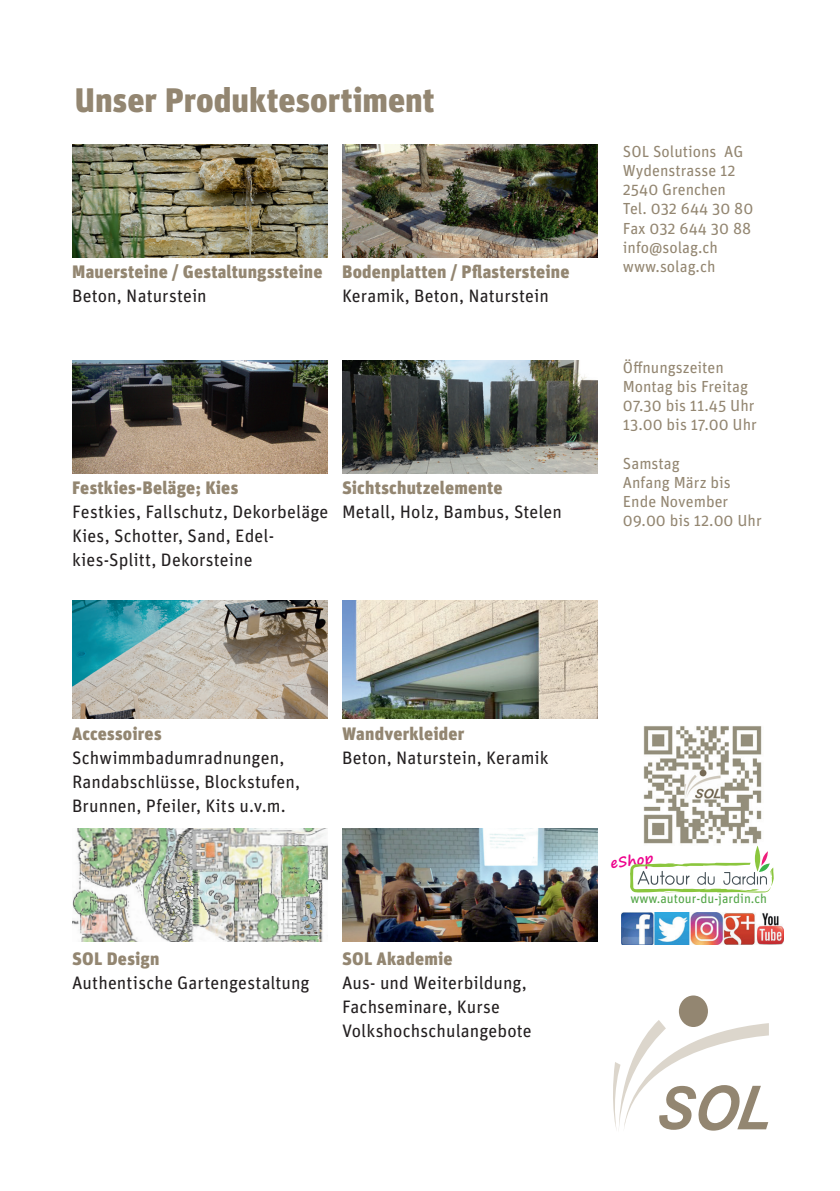
<style>
.page{position:relative;width:840px;height:1191px;background:#fff}
.page>*{position:absolute;margin:0;border:0;box-sizing:border-box;transform-origin:0 0}
.t1{font:900 34px "Unit Pro";color:#938671}
.t2{font:18px/24px "Unit Pro";letter-spacing:.005em;color:#231f20}
.t3{font:900 18px "Unit Pro";letter-spacing:.01em;color:#938671}
.t4{font:16px/19.2px "Unit Pro";color:#938671}
.t5{font:700 14px "Segoe Print";color:#ed028c}
.t6{font:13px "Unit Pro";color:#50a444}
</style>
<div class="page">
<div style="left:678px;top:995px;width:29px;height:32px;background:#938671;border-radius:50%"></div>
<svg style="left:613px;top:1020px;width:155px;height:111px"></svg>
<img style="left:643px;top:726px;width:119px;height:124px">
<svg style="left:754px;top:845px;width:5px;height:26px"></svg>
<svg style="left:630px;top:851px;width:143px;height:41px"></svg>
<img style="left:621px;top:912px;width:162px;height:32px">
<img style="left:72px;top:600px;width:255px;height:119px">
<img style="left:342px;top:360px;width:255px;height:113px">
<img style="left:342px;top:144px;width:255px;height:113px">
<img style="left:72px;top:828px;width:255px;height:114px">
<img style="left:72px;top:144px;width:255px;height:113px">
<img style="left:342px;top:828px;width:255px;height:114px">
<img style="left:342px;top:600px;width:255px;height:119px">
<img style="left:72px;top:360px;width:255px;height:113px">
<h1 class="t1" style="left:75px;top:75px;width:361px">Unser Produktesortiment</h1>
<p class="t3" style="left:72px;top:258px;width:252px">Mauersteine / Gestaltungssteine</p>
<p class="t2" style="left:72px;top:283px;width:136px">Beton, Naturstein</p>
<p class="t3" style="left:342px;top:258px;width:229px">Bodenplatten / Pflastersteine</p>
<p class="t2" style="left:342px;top:283px;width:208px">Keramik, Beton, Naturstein</p>
<p class="t3" style="left:72px;top:474px;width:168px">Festkies-Beläge; Kies</p>
<p class="t2" style="left:72px;top:499px;width:258px">Festkies, Fallschutz, Dekorbeläge<br>Kies, Schotter, Sand, Edel&shy;kies-Splitt, Dekorsteine</p>
<p class="t3" style="left:342px;top:475px;width:162px">Sichtschutzelemente</p>
<p class="t2" style="left:342px;top:499px;width:221px">Metall, Holz, Bambus, Stelen</p>
<p class="t4" style="left:622px;top:141px;width:132px">SOL Solutions AG<br>Wydenstrasse 12<br>2540 Grenchen<br>Tel. 032 644 30 80<br>Fax 032 644 30 88 info@solag.ch www.solag.ch</p>
<p class="t4" style="left:622px;top:357px;width:135px">Öffnungszeiten<br>Montag bis Freitag<br>07.30 bis 11.45 Uhr<br>13.00 bis 17.00 Uhr</p>
<p class="t4" style="left:622px;top:453px;width:140px">Samstag<br>Anfang März bis<br>Ende November<br>09.00 bis 12.00 Uhr</p>
<p class="t3" style="left:72px;top:720px;width:91px">Accessoires</p>
<p class="t2" style="left:72px;top:745px;width:229px">Schwimmbadumradnungen,<br>Randabschlüsse, Blockstufen,<br>Brunnen, Pfeiler, Kits u.v.m.</p>
<p class="t3" style="left:342px;top:720px;width:124px">Wandverkleider</p>
<p class="t2" style="left:342px;top:745px;width:208px">Beton, Naturstein, Keramik</p>
<p class="t3" style="left:72px;top:945px;width:89px">SOL Design</p>
<p class="t2" style="left:72px;top:969px;width:239px">Authentische Gartengestaltung</p>
<p class="t3" style="left:342px;top:945px;width:112px">SOL Akademie</p>
<p class="t2" style="left:342px;top:969px;width:191px">Aus- und Weiterbildung,<br>Fachseminare, Kurse<br>Volkshochschulangebote</p>
<p class="t5" style="left:608px;top:850px;width:45px;rotate:-7deg">eShop</p>
<p class="t6" style="left:630px;top:889px;width:138px">www.autour-du-jardin.ch</p>
</div>
